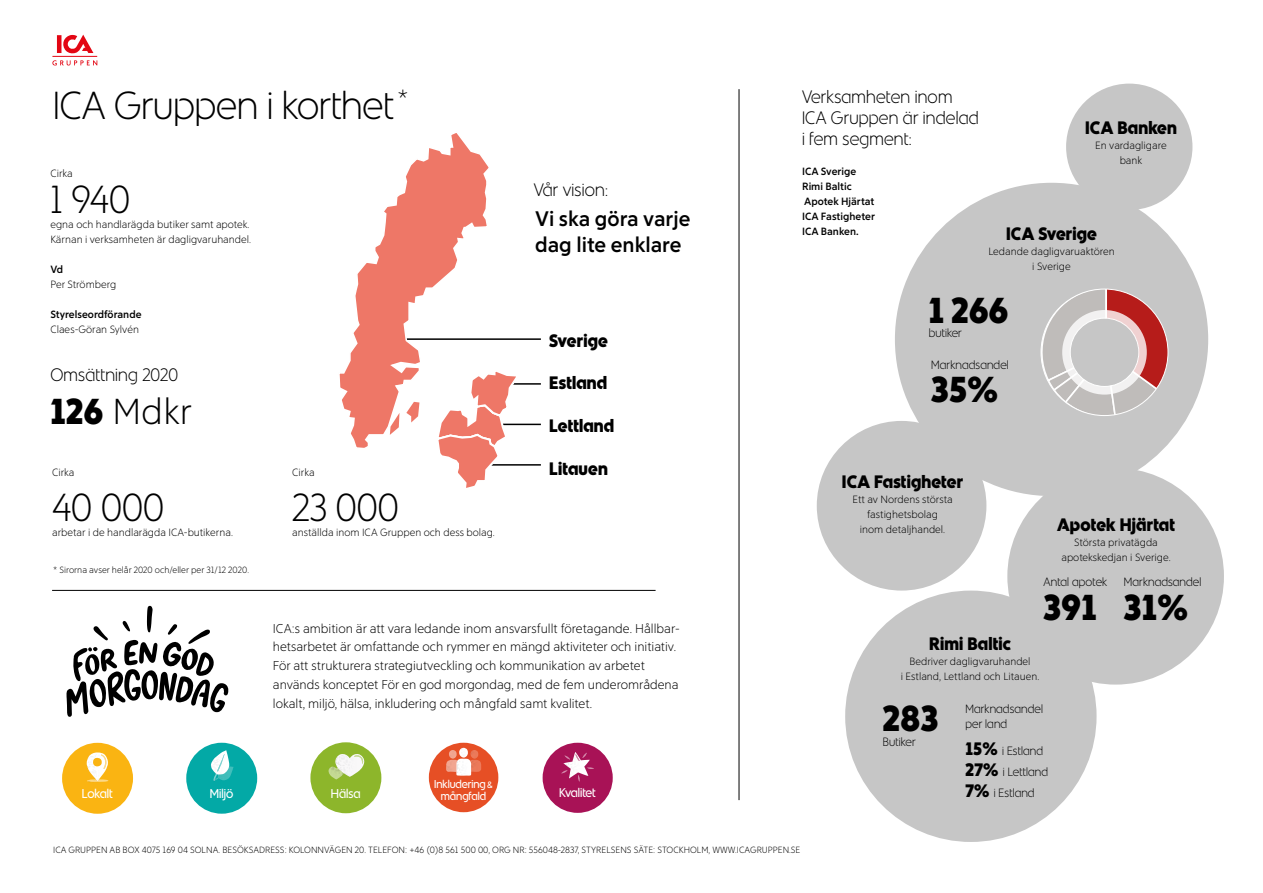
<style>
.page{position:relative;width:1263px;height:893px;background:#fff}
.page>*{position:absolute;margin:0;border:0;box-sizing:border-box;transform-origin:0 0}
.t1{font:300 39px "ICA Rubrik";color:#000}
.t2{font:36px "ICA Text Ny Siffror";letter-spacing:.01em;color:#000}
.t3{font:300 36px "ICA Text Ny";color:#000}
.t4{font:700 21px/25.5px "ICA Text Ny";color:#000}
.t5{font:900 18px "ICA Rubrik";letter-spacing:.01em;color:#000}
.t6{font:300 18px/21px "ICA Rubrik";letter-spacing:.01em;color:#000}
.t7{font:300 12.75px/18.8px "ICA Text Ny";color:#000}
.t8{font:12.75px "ICA Rubrik";color:#fff}
.t9{font:12.6px "ICA Rubrik";letter-spacing:-.005em;color:#fff}
.t10{font:300 12px/21px "ICA Rubrik";letter-spacing:.01em;color:#000}
.t11{font:11.4px/11.4px "ICA Rubrik";color:#fff;text-align:center}
.t12{font:300 10.5px/15px "ICA Text Ny";color:#000;text-align:center}
.t13{font:700 10.5px/15px "ICA Text Ny";color:#000}
.t14{font:300 9px "ICA Text Ny";color:#000}
.s1{font-family:"ICA Text Ny Siffror";font-weight:400}
.s2{font-size:9.15px}
.s3{font-family:"ICA Text Ny Siffror";font-weight:400;font-size:18px}
</style>
<div class="page">
<svg style="left:63px;top:35px;width:30px;height:19px"></svg>
<hr style="left:57px;top:35px;width:4px;height:18px;background:#e30613">
<hr style="left:52px;top:56px;width:45px;height:1px;background:#e30613">
<svg style="left:52px;top:60px;width:45px;height:5px"></svg>
<div style="left:1066px;top:84px;width:126px;height:126px;background:#c6c6c6;border-radius:50%"></div>
<div style="left:895px;top:183px;width:313px;height:313px;background:#c6c6c6;border-radius:50%"></div>
<div style="left:817px;top:421px;width:169px;height:170px;background:#c6c6c6;border-radius:50%"></div>
<div style="left:1007px;top:468px;width:217px;height:217px;background:#c6c6c6;border-radius:50%"></div>
<div style="left:845px;top:591px;width:251px;height:251px;background:#c6c6c6;border-radius:50%"></div>
<div style="left:62px;top:743px;width:71px;height:71px;background:#fab412;border-radius:50%"></div>
<img style="left:75px;top:742px;width:44px;height:40px">
<div style="left:186px;top:743px;width:71px;height:71px;background:#03a9a6;border-radius:50%"></div>
<img style="left:200px;top:742px;width:41px;height:8px">
<svg style="left:218px;top:750px;width:10px;height:5px"></svg>
<img style="left:210px;top:755px;width:24px;height:26px">
<div style="left:310px;top:742px;width:71px;height:71px;background:#8db62b;border-radius:50%"></div>
<img style="left:324px;top:743px;width:52px;height:37px">
<div style="left:429px;top:743px;width:69px;height:69px;background:#e64f25;border-radius:50%"></div>
<img style="left:435px;top:742px;width:57px;height:34px">
<div style="left:543px;top:743px;width:70px;height:70px;background:#a81256;border-radius:50%"></div>
<img style="left:552px;top:742px;width:49px;height:12px">
<svg style="left:561px;top:752px;width:33px;height:30px"></svg>
<svg style="left:66px;top:605px;width:163px;height:112px"></svg>
<svg style="left:1040px;top:288px;width:129px;height:128px"></svg>
<hr style="left:52px;top:590px;width:604px;height:1px;background:#000">
<hr style="left:739px;top:89px;width:1px;height:711px;background:#000">
<hr style="left:386px;top:338px;width:155px;height:2px;background:#000">
<hr style="left:481px;top:383px;width:60px;height:2px;background:#000">
<hr style="left:481px;top:424px;width:60px;height:1px;background:#000">
<hr style="left:481px;top:464px;width:60px;height:2px;background:#000">
<svg style="left:339px;top:133px;width:153px;height:315px"></svg>
<svg style="left:387px;top:400px;width:35px;height:39px"></svg>
<svg style="left:435px;top:368px;width:86px;height:120px"></svg>
<h1 class="t1" style="left:53px;top:83px;width:356px">ICA Gruppen i korthet <sup>*</sup></h1>
<p class="t12" style="left:50px;top:165px;width:24px">Cirka</p>
<h1 class="t1" style="left:50px;top:177px;width:81px">1 940</h1>
<p class="t12" style="left:50px;top:216px;width:202px;text-align:left">egna och handlarägda butiker samt apotek.<br>Kärnan i verksamheten är dagligvaruhandel.</p>
<p class="t13" style="left:50px;top:262px;width:14px">Vd</p>
<p class="t12" style="left:50px;top:276px;width:67px">Per Strömberg</p>
<p class="t13" style="left:50px;top:307px;width:93px">Styrelseordförande</p>
<p class="t12" style="left:50px;top:321px;width:90px">Claes-Göran Sylvén</p>
<h3 class="t6" style="left:50px;top:364px;width:129px">Omsättning 2020</h3>
<h2 class="t3" style="left:50px;top:391px;width:143px"><span class="s1">126</span> Mdkr</h2>
<p class="t12" style="left:52px;top:465px;width:24px">Cirka</p>
<h1 class="t1" style="left:52px;top:485px;width:113px">40 000</h1>
<p class="t12" style="left:52px;top:525px;width:182px">arbetar i de handlarägda ICA-butikerna.</p>
<p class="t14" style="left:53px;top:564px;width:197px">* Sirorna avser helår 2020 och/eller per 31/12 2020.</p>
<p class="t12" style="left:292px;top:465px;width:24px">Cirka</p>
<h1 class="t1" style="left:292px;top:485px;width:108px">23 000</h1>
<p class="t12" style="left:292px;top:525px;width:204px">anställda inom ICA Gruppen och dess bolag.</p>
<h3 class="t6" style="left:534px;top:179px;width:76px">Vår vision:</h3>
<h3 class="t4" style="left:535px;top:206px;width:157px">Vi ska göra varje dag lite enklare</h3>
<h3 class="t5" style="left:549px;top:329px;width:60px">Sverige</h3>
<h3 class="t5" style="left:549px;top:372px;width:59px">Estland</h3>
<h3 class="t5" style="left:549px;top:415px;width:67px">Lettland</h3>
<h3 class="t5" style="left:549px;top:458px;width:60px">Litauen</h3>
<p class="t7" style="left:273px;top:619px;width:409px">ICA:s ambition är att vara ledande inom ansvarsfullt företagande. Hållbar&shy;hetsarbetet är omfattande och rymmer en mängd aktiviteter och initiativ.<br>För att strukturera strategiutveckling och kommunikation av arbetet används konceptet För en god morgondag, med de fem underområdena lokalt, miljö, hälsa, inkludering och mångfald samt kvalitet.</p>
<p class="t8" style="left:82px;top:786px;width:32px">Lokalt</p>
<p class="t8" style="left:210px;top:786px;width:25px">Miljö</p>
<p class="t8" style="left:331px;top:786px;width:31px">Hälsa</p>
<p class="t11" style="left:434px;top:779px;width:60px">Inkludering <span class="s2">&amp; </span>mångfald</p>
<p class="t9" style="left:559px;top:786px;width:38px">Kvalitet</p>
<h3 class="t6" style="left:802px;top:86px;width:178px">Verksamheten inom<br>ICA Gruppen är indelad i fem segment:</h3>
<p class="t13" style="left:802px;top:164px;width:74px">ICA Sverige<br>Rimi Baltic<br>Apotek Hjärtat<br>ICA Fastigheter<br>ICA Banken.</p>
<h3 class="t5" style="left:1085px;top:117px;width:93px">ICA Banken</h3>
<p class="t12" style="left:1095px;top:137px;width:73px">En vardagligare bank</p>
<h3 class="t5" style="left:1006px;top:223px;width:92px">ICA Sverige</h3>
<p class="t12" style="left:988px;top:244px;width:128px">Ledande dagligvaruaktören i Sverige</p>
<h2 class="t2" style="left:929px;top:294px;width:81px">1 266</h2>
<p class="t10" style="left:931px;top:354px;width:79px">Marknadsandel</p>
<p class="t10" style="left:929px;top:322px;width:35px">butiker</p>
<h2 class="t2" style="left:931px;top:373px;width:68px">35%</h2>
<h3 class="t5" style="left:842px;top:471px;width:123px">ICA Fastigheter</h3>
<p class="t12" style="left:852px;top:492px;width:102px">Ett av Nordens största fastighetsbolag<br>inom detaljhandel.</p>
<h3 class="t5" style="left:1057px;top:513px;width:119px">Apotek Hjärtat</h3>
<p class="t12" style="left:1061px;top:534px;width:111px">Största privatägda apotekskedjan i Sverige.</p>
<p class="t10" style="left:1043px;top:571px;width:65px">Antal apotek</p>
<p class="t10" style="left:1124px;top:571px;width:79px">Marknadsandel</p>
<h2 class="t2" style="left:1043px;top:591px;width:146px">391 31%</h2>
<h3 class="t5" style="left:929px;top:633px;width:83px">Rimi Baltic</h3>
<p class="t12" style="left:901px;top:654px;width:140px">Bedriver dagligvaruhandel<br>i Estland, Lettland och Litauen.</p>
<h2 class="t2" style="left:883px;top:701px;width:57px">283</h2>
<p class="t10" style="left:965px;top:701px;width:79px;line-height:15px">Marknadsandel per land</p>
<p class="t10" style="left:883px;top:731px;width:34px">Butiker</p>
<p class="t10" style="left:965px;top:740px;width:84px"><span class="s3">15%</span> i Estland<br><span class="s3">27%</span> i Lettland<br><span class="s3">7%</span> i Estland</p>
<p class="t14" style="left:53px;top:844px;width:749px">ICA GRUPPEN AB BOX 4075 169 04 SOLNA. BESÖKSADRESS: KOLONNVÄGEN 20. TELEFON: +46 (0)8 561 500 00, ORG NR: 556048-2837, STYRELSENS SÄTE: STOCKHOLM, WWW.ICAGRUPPEN.SE</p>
</div>
